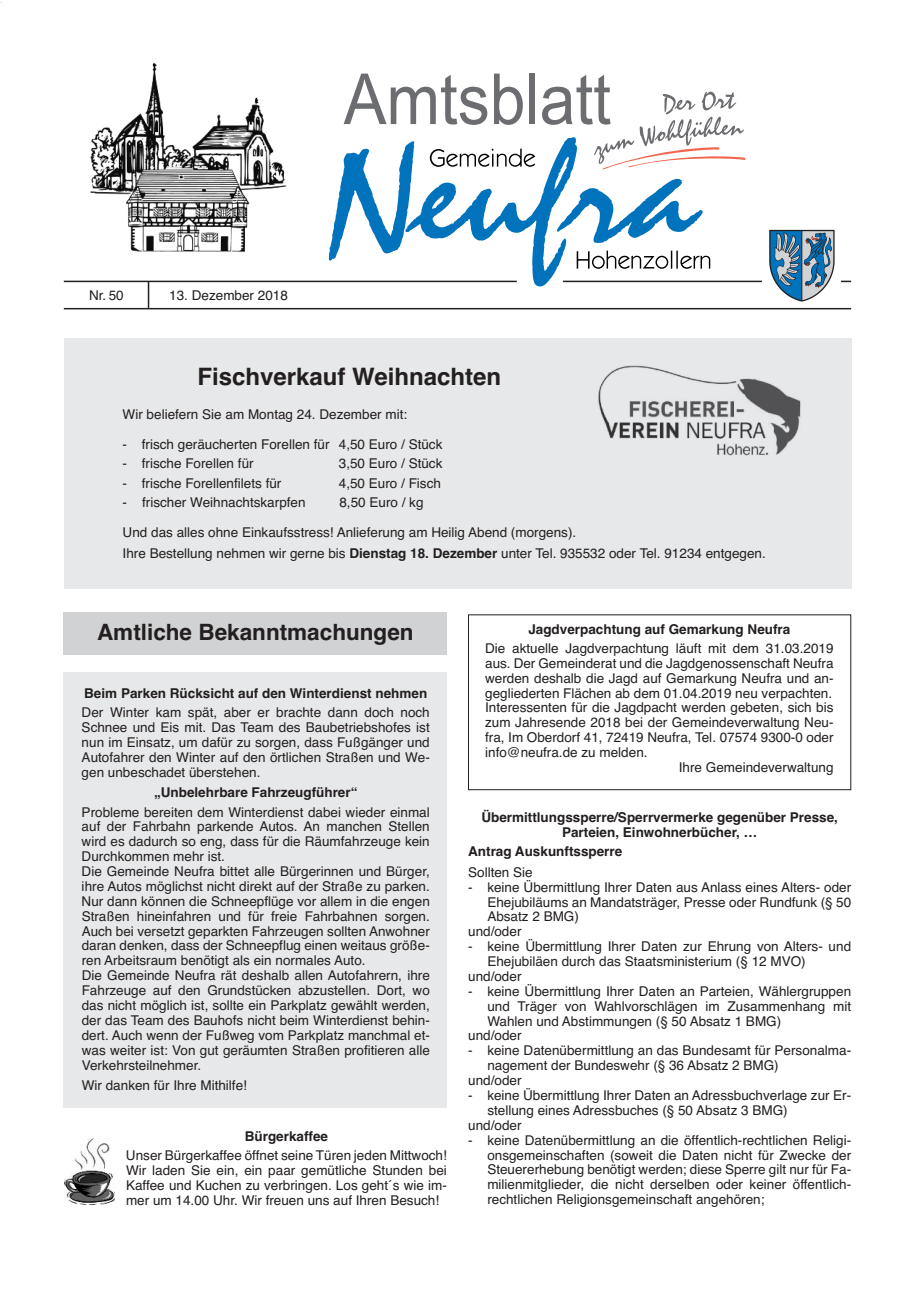
<style>
.page{position:relative;width:915px;height:1297px;background:#fff}
.page>*{position:absolute;margin:0;border:0;box-sizing:border-box;transform-origin:0 0}
.t1{font:70.5px "Arial";color:#6c6d70;scale:.91 1}
.t2{font:700 24px "Helvetica";color:#231f20}
.t3{font:700 22.5px "Helvetica";color:#231f20}
.t4{font:13.5px/14.9px "Helvetica";color:#231f20;text-align:justify}
.t5{font:700 13.5px/14.9px "Helvetica";color:#231f20;text-align:center}
.t6{font:4.5px "Helvetica";color:#231f20}
.s1{font-weight:700}
</style>
<div class="page">
<div style="left:64px;top:612px;width:382px;height:43px;background:#d1d2d4"></div>
<img style="left:90px;top:62px;width:197px;height:191px">
<hr style="left:64px;top:308px;width:786px;height:1px;background:#231f20">
<hr style="left:562px;top:281px;width:288px;height:1px;background:#231f20">
<hr style="left:64px;top:281px;width:452px;height:1px;background:#231f20">
<div style="left:762px;top:227px;width:78px;height:77px;background:#fff"></div>
<svg style="left:769px;top:230px;width:65px;height:72px;background:#7297b0"></svg>
<svg style="left:148px;top:282px;width:1px;height:26px"></svg>
<svg style="left:329px;top:92px;width:416px;height:194px"></svg>
<div style="left:64px;top:338px;width:786px;height:251px;background:#e7e8e9"></div>
<img style="left:598px;top:365px;width:203px;height:91px">
<div style="left:64px;top:673px;width:382px;height:435px;background:#e7e8e9"></div>
<div style="left:468px;top:614px;width:382px;height:176px;border:1px solid #231f20"></div>
<img style="left:64px;top:1138px;width:51px;height:67px">
<p class="t6" style="left:1px;top:-1px;width:3px">.</p>
<h1 class="t1" style="left:343px;top:58px;width:295px">Amtsblatt</h1>
<p class="t4" style="left:89px;top:288px;width:36px">Nr. 50</p>
<p class="t4" style="left:169px;top:288px;width:120px">13. Dezember 2018</p>
<h2 class="t2" style="left:197px;top:362px;width:305px">Fischverkauf Weihnachten</h2>
<p class="t4" style="left:123px;top:407px;width:286px">Wir beliefern Sie am Montag 24. Dezember mit:</p>
<p class="t4" style="left:123px;top:436px;width:321px">- frisch geräucherten Forellen für 4,50 Euro / Stück</p>
<p class="t4" style="left:123px;top:456px;width:132px">- frische Forellen für</p>
<p class="t4" style="left:339px;top:456px;width:105px">3,50 Euro / Stück</p>
<p class="t4" style="left:123px;top:475px;width:160px">- frische Forellenfilets für</p>
<p class="t4" style="left:339px;top:475px;width:104px">4,50 Euro / Fisch</p>
<p class="t4" style="left:123px;top:495px;width:184px">- frischer Weihnachtskarpfen</p>
<p class="t4" style="left:339px;top:495px;width:86px">8,50 Euro / kg</p>
<p class="t4" style="left:123px;top:522px;width:644px;line-height:20.9px">Und das alles ohne Einkaufsstress! Anlieferung am Heilig Abend (morgens).<br>Ihre Bestellung nehmen wir gerne bis <span class="s1">Dienstag 18. Dezember</span> unter Tel. 935532 oder Tel. 91234 entgegen.</p>
<h3 class="t3" style="left:97px;top:619px;width:318px">Amtliche Bekanntmachungen</h3>
<p class="t5" style="left:84px;top:686px;width:344px">Beim Parken Rücksicht auf den Winterdienst nehmen</p>
<p class="t4" style="left:82px;top:705px;width:349px">Der Winter kam spät, aber er brachte dann doch noch Schnee und Eis mit. Das Team des Baubetriebshofes ist nun im Einsatz, um dafür zu sorgen, dass Fußgänger und Autofahrer den Winter auf den örtlichen Straßen und We&shy;gen unbeschadet überstehen.</p>
<p class="t5" style="left:154px;top:785px;width:205px">„Unbelehrbare Fahrzeugführer“</p>
<p class="t4" style="left:82px;top:804px;width:349px;text-align:left">Probleme bereiten dem Winterdienst dabei wieder einmal auf der Fahrbahn parkende Autos. An manchen Stellen wird es dadurch so eng, dass für die Räumfahrzeuge kein Durchkommen mehr ist.<br>Die Gemeinde Neufra bittet alle Bürgerinnen und Bürger, ihre Autos möglichst nicht direkt auf der Straße zu parken.<br>Nur dann können die Schneepflüge vor allem in die engen Straßen hineinfahren und für freie Fahrbahnen sorgen.<br>Auch bei versetzt geparkten Fahrzeugen sollten Anwohner daran denken, dass der Schneepflug einen weitaus größe&shy;ren Arbeitsraum benötigt als ein normales Auto.<br>Die Gemeinde Neufra rät deshalb allen Autofahrern, ihre Fahrzeuge auf den Grundstücken abzustellen. Dort, wo das nicht möglich ist, sollte ein Parkplatz gewählt werden, der das Team des Bauhofs nicht beim Winterdienst behin&shy;dert. Auch wenn der Fußweg vom Parkplatz manchmal et&shy;was weiter ist: Von gut geräumten Straßen profitieren alle Verkehrsteilnehmer.</p>
<p class="t4" style="left:82px;top:1078px;width:167px">Wir danken für Ihre Mithilfe!</p>
<p class="t5" style="left:245px;top:1129px;width:85px">Bürgerkaffee</p>
<p class="t4" style="left:126px;top:1148px;width:322px">Unser Bürgerkaffee öffnet seine Türen jeden Mittwoch!<br>Wir laden Sie ein, ein paar gemütliche Stunden bei Kaffee und Kuchen zu verbringen. Los geht´s wie im&shy;mer um 14.00 Uhr. Wir freuen uns auf Ihren Besuch!</p>
<p class="t5" style="left:528px;top:622px;width:263px">Jagdverpachtung auf Gemarkung Neufra</p>
<p class="t4" style="left:485px;top:641px;width:350px">Die aktuelle Jagdverpachtung läuft mit dem 31.03.2019</p>
<p class="t4" style="left:485px;top:656px;width:350px">aus. Der Gemeinderat und die Jagdgenossenschaft Neufra</p>
<p class="t4" style="left:485px;top:671px;width:350px">werden deshalb die Jagd auf Gemarkung Neufra und an-</p>
<p class="t4" style="left:485px;top:685px;width:348px">gegliederten Flächen ab dem 01.04.2019 neu verpachten.</p>
<p class="t4" style="left:485px;top:700px;width:350px">Interessenten für die Jagdpacht werden gebeten, sich bis</p>
<p class="t4" style="left:485px;top:715px;width:350px">zum Jahresende 2018 bei der Gemeindeverwaltung Neu-</p>
<p class="t4" style="left:485px;top:730px;width:350px">fra, Im Oberdorf 41, 72419 Neufra, Tel. 07574 9300-0 oder</p>
<p class="t4" style="left:485px;top:745px;width:164px">info@neufra.de zu melden.</p>
<p class="t4" style="left:678px;top:760px;width:156px">Ihre Gemeindeverwaltung</p>
<p class="t5" style="left:481px;top:810px;width:358px">Übermittlungssperre/Sperrvermerke gegenüber Presse,<br>Parteien, Einwohnerbücher, …</p>
<p class="t5" style="left:468px;top:844px;width:156px">Antrag Auskunftssperre</p>
<p class="t4" style="left:468px;top:865px;width:66px">Sollten Sie</p>
<p class="t4" style="left:468px;top:879px;width:384px">- keine Übermittlung Ihrer Daten aus Anlass eines Alters- oder</p>
<p class="t4" style="left:487px;top:894px;width:365px">Ehejubiläums an Mandatsträger, Presse oder Rundfunk (§ 50</p>
<p class="t4" style="left:487px;top:909px;width:93px">Absatz 2 BMG)</p>
<p class="t4" style="left:468px;top:924px;width:55px">und/oder</p>
<p class="t4" style="left:468px;top:939px;width:384px">- keine Übermittlung Ihrer Daten zur Ehrung von Alters- und</p>
<p class="t4" style="left:487px;top:954px;width:320px">Ehejubiläen durch das Staatsministerium (§ 12 MVO)</p>
<p class="t4" style="left:468px;top:969px;width:55px">und/oder</p>
<p class="t4" style="left:468px;top:984px;width:384px">- keine Übermittlung Ihrer Daten an Parteien, Wählergruppen</p>
<p class="t4" style="left:487px;top:999px;width:365px">und Träger von Wahlvorschlägen im Zusammenhang mit</p>
<p class="t4" style="left:487px;top:1013px;width:295px">Wahlen und Abstimmungen (§ 50 Absatz 1 BMG)</p>
<p class="t4" style="left:468px;top:1028px;width:55px">und/oder</p>
<p class="t4" style="left:468px;top:1043px;width:384px">- keine Datenübermittlung an das Bundesamt für Personalma-</p>
<p class="t4" style="left:487px;top:1058px;width:293px">nagement der Bundeswehr (§ 36 Absatz 2 BMG)</p>
<p class="t4" style="left:468px;top:1073px;width:55px">und/oder</p>
<p class="t4" style="left:468px;top:1088px;width:384px">- keine Übermittlung Ihrer Daten an Adressbuchverlage zur Er-</p>
<p class="t4" style="left:487px;top:1103px;width:302px">stellung eines Adressbuches (§ 50 Absatz 3 BMG)</p>
<p class="t4" style="left:468px;top:1118px;width:55px">und/oder</p>
<p class="t4" style="left:487px;top:1132px;width:365px;text-indent:-19px">- keine Datenübermittlung an die öffentlich-rechtlichen Religi&shy;onsgemeinschaften (soweit die Daten nicht für Zwecke der Steuererhebung benötigt werden; diese Sperre gilt nur für Fa&shy;milienmitglieder, die nicht derselben oder keiner öffentlich&shy;rechtlichen Religionsgemeinschaft angehören;</p>
</div>
